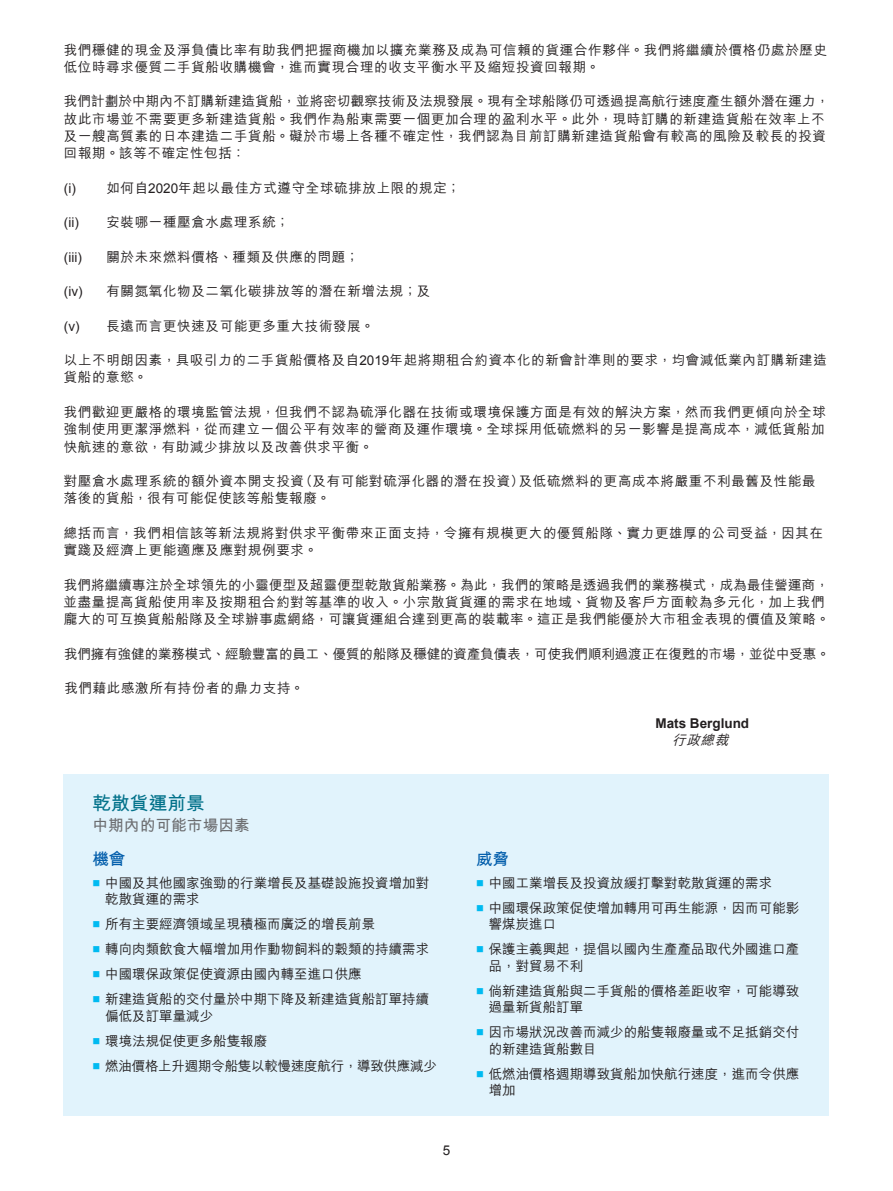
<style>
.page{position:relative;width:893px;height:1191px;background:#fff}
.page>*{position:absolute;margin:0;border:0;box-sizing:border-box;transform-origin:0 0}
.t1{font:700 18.75px "M Hei HK";color:#01718a}
.t2{font:700 16.5px "M Hei HK";color:#015dab}
.t3{font:700 15.75px "M Hei HK";color:#6c6d70}
.t4{font:500 13.5px/17.2px "M Hei HK";letter-spacing:.05em;color:#231f20}
.t5{font:500 13.5px/16.5px "M Hei HK";color:#231f20}
.t6{font:500 13.5px "M Hei HK";letter-spacing:-.005em;color:#231f20}
.t7{font:500 13.5px "M Hei HK";letter-spacing:-.015em;color:#231f20}
.t8{font:700 13.5px "Arial";color:#231f20}
.t9{font:13.5px "Arial";color:#231f20}
.t10{font:italic 500 13.5px "M Hei HK";color:#231f20}
.s1{font-family:"Arial";font-weight:400}
.s2{color:#00baf1}
</style>
<div class="page">
<div style="left:64px;top:774px;width:765px;height:342px;background:#dcf2fc"></div>
<p class="t4" style="left:64px;top:40px;width:765px">我們穩健的現金及淨負債比率有助我們把握商機加以擴充業務及成為可信賴的貨運合作夥伴。我們將繼續於價格仍處於歷史低位時尋求優質二手貨船收購機會，進而實現合理的收支平衡水平及縮短投資回報期。</p>
<p class="t4" style="left:64px;top:92px;width:767px">我們計劃於中期內不訂購新建造貨船，並將密切觀察技術及法規發展。現有全球船隊仍可透過提高航行速度產生額外潛在運力，故此市場並不需要更多新建造貨船。我們作為船東需要一個更加合理的盈利水平。此外，現時訂購的新建造貨船在效率上不及一艘高質素的日本建造二手貨船。礙於市場上各種不確定性，我們認為目前訂購新建造貨船會有較高的風險及較長的投資回報期。該等不確定性包括：</p>
<p class="t4" style="left:64px;top:178px;width:398px"><span class="s1">(i)</span> 如何自<span class="s1">2020</span>年起以最佳方式遵守全球硫排放上限的規定；</p>
<p class="t4" style="left:64px;top:213px;width:227px"><span class="s1">(ii)</span> 安裝哪一種壓倉水處理系統；</p>
<p class="t9" style="left:64px;top:248px;width:19px">(iii)</p>
<p class="t4" style="left:106px;top:247px;width:254px">關於未來燃料價格、種類及供應的問題；</p>
<p class="t4" style="left:64px;top:282px;width:368px"><span class="s1">(iv)</span> 有關氮氧化物及二氧化碳排放等的潛在新增法規；及</p>
<p class="t4" style="left:64px;top:316px;width:312px"><span class="s1">(v)</span> 長遠而言更快速及可能更多重大技術發展。</p>
<p class="t4" style="left:64px;top:350px;width:765px">以上不明朗因素，具吸引力的二手貨船價格及自<span class="s1">2019</span>年起將期租合約資本化的新會計準則的要求，均會減低業內訂購新建造貨船的意慾。</p>
<p class="t4" style="left:64px;top:402px;width:764px;text-align:justify">我們歡迎更嚴格的環境監管法規，但我們不認為硫淨化器在技術或環境保護方面是有效的解決方案，然而我們更傾向於全球強制使用更潔淨燃料，從而建立一個公平有效率的營商及運作環境。全球採用低硫燃料的另一影響是提高成本，減低貨船加快航速的意欲，有助減少排放以及改善供求平衡。</p>
<p class="t4" style="left:64px;top:471px;width:753px">對壓倉水處理系統的額外資本開支投資（及有可能對硫淨化器的潛在投資）及低硫燃料的更高成本將嚴重不利最舊及性能最落後的貨船，很有可能促使該等船隻報廢。</p>
<p class="t4" style="left:64px;top:523px;width:761px">總括而言，我們相信該等新法規將對供求平衡帶來正面支持，令擁有規模更大的優質船隊、實力更雄厚的公司受益，因其在實踐及經濟上更能適應及應對規例要求。</p>
<p class="t4" style="left:63px;top:575px;width:767px">我們將繼續專注於全球領先的小靈便型及超靈便型乾散貨船業務。為此，我們的策略是透過我們的業務模式，成為最佳營運商，並盡量提高貨船使用率及按期租合約對等基準的收入。小宗散貨貨運的需求在地域、貨物及客戶方面較為多元化，加上我們龐大的可互換貨船船隊及全球辦事處網絡，可讓貨運組合達到更高的裝載率。這正是我們能優於大市租金表現的價值及策略。</p>
<p class="t6" style="left:64px;top:644px;width:767px">我們擁有強健的業務模式、經驗豐富的員工、優質的船隊及穩健的資產負債表，可使我們順利過渡正在復甦的市場，並從中受惠。</p>
<p class="t4" style="left:64px;top:678px;width:241px">我們藉此感激所有持份者的鼎力支持。</p>
<p class="t8" style="left:655px;top:714px;width:95px">Mats Berglund</p>
<p class="t10" style="left:672px;top:730px;width:62px">行政總裁</p>
<h1 class="t1" style="left:92px;top:789px;width:114px">乾散貨運前景</h1>
<p class="t3" style="left:92px;top:814px;width:159px">中期內的可能市場因素</p>
<p class="t2" style="left:92px;top:847px;width:35px">機會</p>
<p class="t5" style="left:105px;top:873px;width:326px;text-indent:-13px"><span class="s2">■</span> 中國及其他國家強勁的行業增長及基礎設施投資增加對乾散貨運的需求</p>
<p class="t5" style="left:92px;top:915px;width:284px"><span class="s2">■</span> 所有主要經濟領域呈現積極而廣泛的增長前景</p>
<p class="t5" style="left:92px;top:940px;width:338px"><span class="s2">■</span> 轉向肉類飲食大幅增加用作動物飼料的穀類的持續需求</p>
<p class="t5" style="left:92px;top:965px;width:271px"><span class="s2">■</span> 中國環保政策促使資源由國內轉至進口供應</p>
<p class="t5" style="left:105px;top:990px;width:326px;text-indent:-13px"><span class="s2">■</span> 新建造貨船的交付量於中期下降及新建造貨船訂單持續偏低及訂單量減少</p>
<p class="t5" style="left:92px;top:1031px;width:176px"><span class="s2">■</span> 環境法規促使更多船隻報廢</p>
<p class="t7" style="left:92px;top:1056px;width:346px"><span class="s2">■</span> 燃油價格上升週期令船隻以較慢速度航行，導致供應減少</p>
<p class="t9" style="left:443px;top:1141px;width:9px">5</p>
<p class="t2" style="left:476px;top:847px;width:34px">威脅</p>
<p class="t5" style="left:476px;top:873px;width:298px"><span class="s2">■</span> 中國工業增長及投資放緩打擊對乾散貨運的需求</p>
<p class="t5" style="left:489px;top:898px;width:312px;text-indent:-13px"><span class="s2">■</span> 中國環保政策促使增加轉用可再生能源，因而可能影響煤炭進口</p>
<p class="t5" style="left:489px;top:940px;width:312px;text-indent:-13px"><span class="s2">■</span> 保護主義興起，提倡以國內生產產品取代外國進口產品，對貿易不利</p>
<p class="t5" style="left:489px;top:981px;width:312px;text-indent:-13px"><span class="s2">■</span> 倘新建造貨船與二手貨船的價格差距收窄，可能導致過量新貨船訂單</p>
<p class="t5" style="left:489px;top:1023px;width:312px;text-indent:-13px"><span class="s2">■</span> 因市場狀況改善而減少的船隻報廢量或不足抵銷交付的新建造貨船數目</p>
<p class="t5" style="left:489px;top:1064px;width:312px;text-indent:-13px"><span class="s2">■</span> 低燃油價格週期導致貨船加快航行速度，進而令供應增加</p>
</div>
